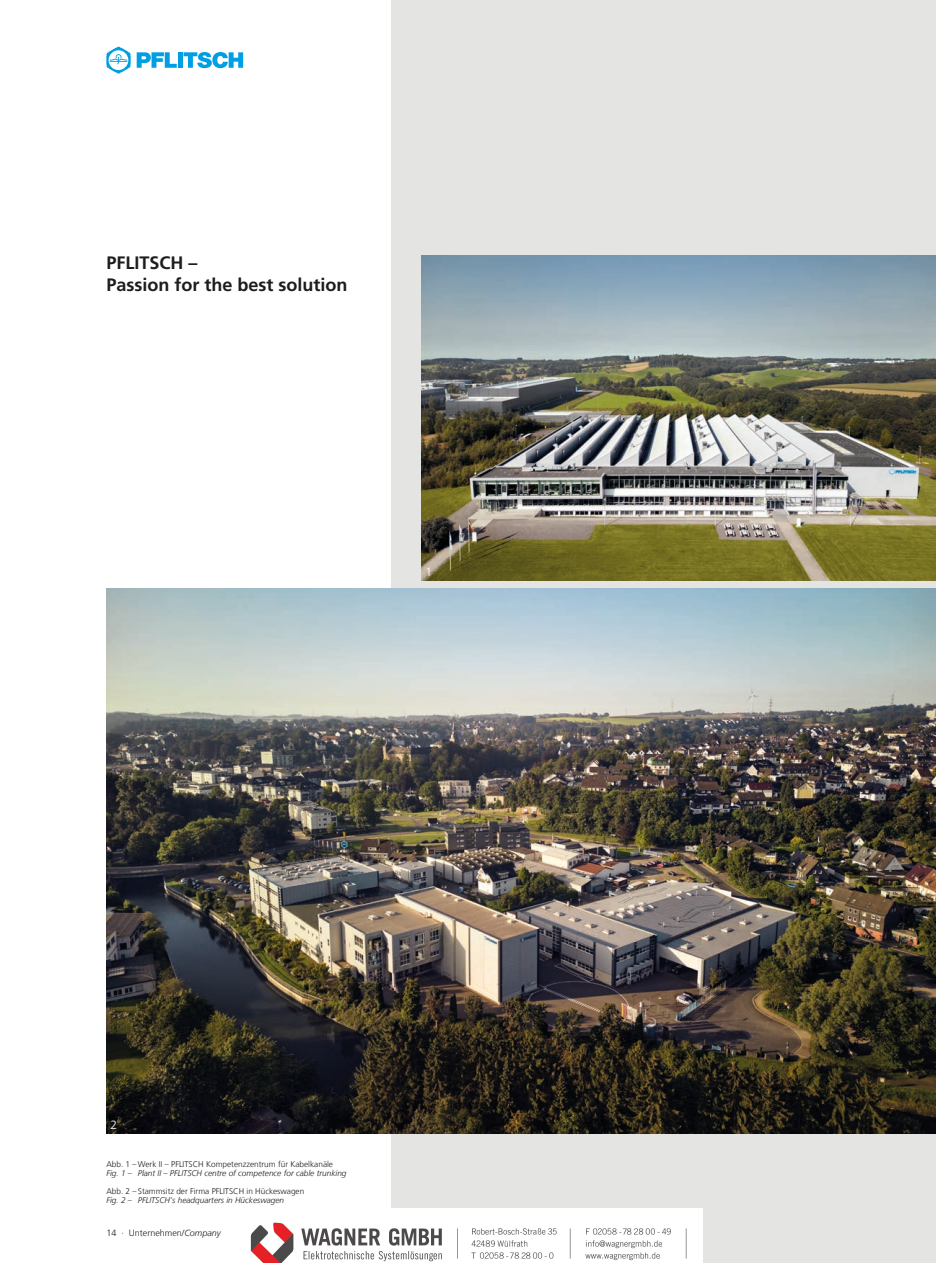
<style>
.page{position:relative;width:936px;height:1263px;background:#fff}
.page>*{position:absolute;margin:0;border:0;box-sizing:border-box;transform-origin:0 0}
.t1{font:700 18px/22.5px "Frutiger LT Com";color:#1d1d1b}
.t2{font:300 12px "Frutiger LT Com";color:#fff}
.t3{font:300 9px "Frutiger LT Com";color:#1d1d1b}
.t4{font:italic 300 8.25px "Frutiger LT Com";color:#1d1d1b}
.t5{font:300 8.25px "Frutiger LT Com";color:#1d1d1b}
.s1{font-style:italic}
</style>
<div class="page">
<div style="left:391px;top:0;width:544px;height:1263px;background:#e4e4e3"></div>
<svg style="left:137px;top:52px;width:40px;height:16px"></svg>
<hr style="left:178px;top:52px;width:4px;height:16px;background:#009fe3">
<svg style="left:183px;top:52px;width:60px;height:16px"></svg>
<svg style="left:106px;top:47px;width:25px;height:26px"></svg>
<img style="left:421px;top:255px;width:514px;height:325px">
<img style="left:106px;top:589px;width:829px;height:544px">
<img style="left:250px;top:1208px;width:452px;height:55px">
<h1 class="t1" style="left:106px;top:251px;width:243px">PFLITSCH –<br>Passion for the best solution</h1>
<h2 class="t2" style="left:425px;top:565px;width:8px">1</h2>
<h2 class="t2" style="left:111px;top:1118px;width:8px">2</h2>
<p class="t5" style="left:106px;top:1160px;width:228px">Abb. 1 –Werk II – PFLITSCH Kompetenzzentrum für Kabelkanäle</p>
<p class="t4" style="left:106px;top:1169px;width:242px">Fig. 1 – Plant II – PFLITSCH centre of competence for cable trunking</p>
<p class="t5" style="left:106px;top:1187px;width:199px">Abb. 2 – Stammsitz der Firma PFLITSCH in Hückeswagen</p>
<p class="t4" style="left:106px;top:1196px;width:179px">Fig. 2 – PFLITSCH’s headquarters in Hückeswagen</p>
<p class="t3" style="left:106px;top:1227px;width:116px">14 ∙ Unternehmen/<span class="s1">Company</span></p>
</div>
